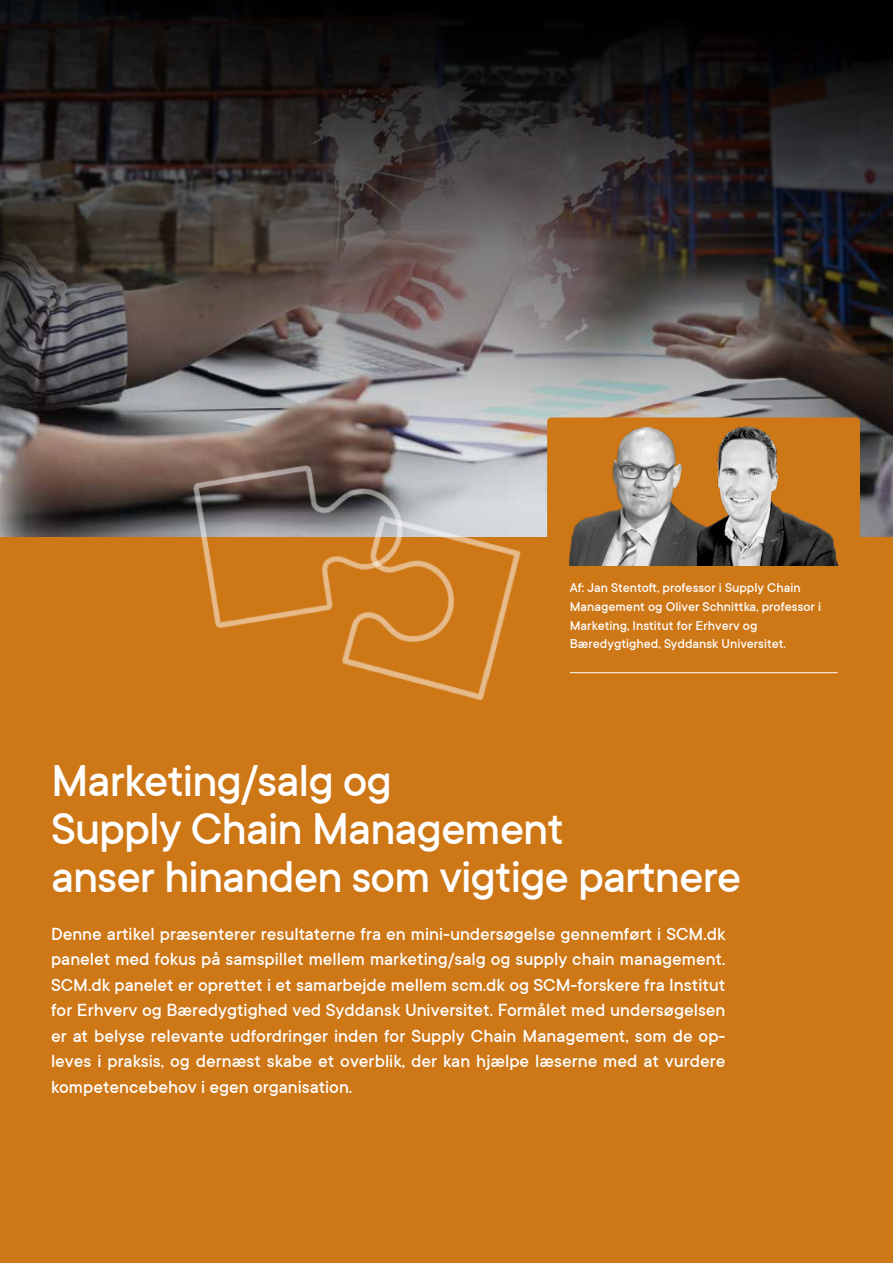
<style>
.page{position:relative;width:893px;height:1263px;background:#fff}
.page>*{position:absolute;margin:0;border:0;box-sizing:border-box;transform-origin:0 0}
.t1{font:500 49.5px/48px "TT Commons";letter-spacing:-.02em;color:#fff}
.t2{font:500 19.5px/25.5px "TT Commons";color:#fff;text-align:justify}
.t3{font:500 14.25px/18.8px "TT Commons";color:#fff}
</style>
<div class="page">
<svg style="left:0;top:0;width:893px;height:538px"></svg>
<div style="left:0;top:538px;width:893px;height:725px;background:#ce7717"></div>
<hr style="left:570px;top:672px;width:268px;height:1px;background:#fff">
<div style="left:547px;top:417px;width:313px;height:234px;background:#ce7717;border-radius:4px"></div>
<img style="left:570px;top:426px;width:118px;height:139px">
<img style="left:688px;top:426px;width:151px;height:139px">
<img style="left:185px;top:440px;width:241px;height:188px">
<img style="left:325px;top:497px;width:209px;height:203px">
<p class="t3" style="left:570px;top:578px;width:253px">Af: Jan Stentoft, professor i Supply Chain Management og Oliver Schnittka, professor i Marketing, Institut for Erhverv og Bæredygtighed, Syddansk Universitet.</p>
<h1 class="t1" style="left:51px;top:757px;width:692px">Marketing/salg og<br>Supply Chain Management<br>anser hinanden som vigtige partnere</h1>
<p class="t2" style="left:51px;top:921px;width:676px">Denne artikel præsenterer resultaterne fra en mini-undersøgelse gennemført i SCM.dk panelet med fokus på samspillet mellem marketing/salg og supply chain management.<br>SCM.dk panelet er oprettet i et samarbejde mellem scm.dk og SCM-forskere fra Institut for Erhverv og Bæredygtighed ved Syddansk Universitet. Formålet med undersøgelsen er at belyse relevante udfordringer inden for Supply Chain Management, som de op&shy;leves i praksis, og dernæst skabe et overblik, der kan hjælpe læserne med at vurdere kompetencebehov i egen organisation.</p>
</div>
